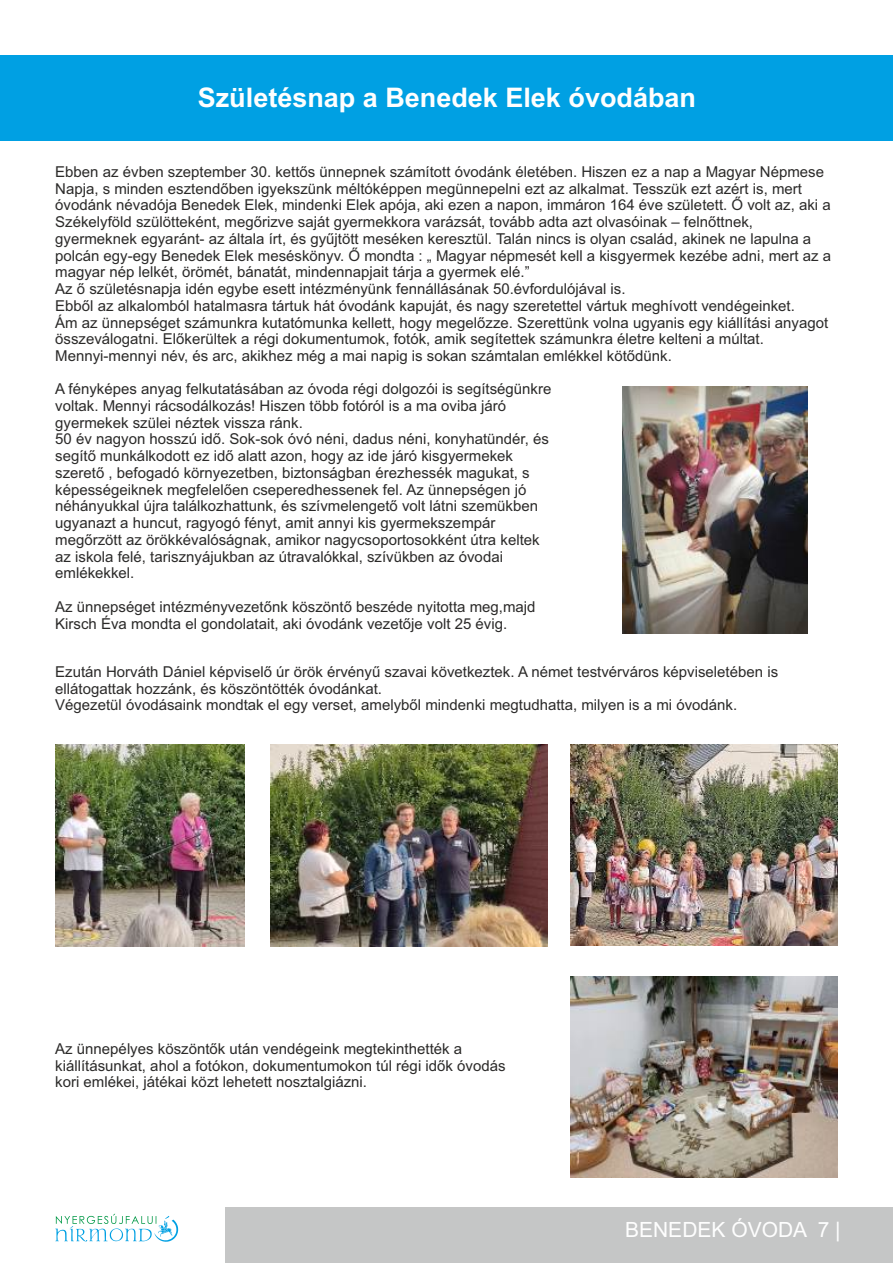
<style>
.page{position:relative;width:893px;height:1263px;background:#fff}
.page>*{position:absolute;margin:0;border:0;box-sizing:border-box;transform-origin:0 0}
.t1{font:700 27px "Arial";color:#fefefe}
.t2{font:21px "Arial";color:#fefefe}
.t3{font:15px/16.8px "Arial";color:#2b2a29}
</style>
<div class="page">
<div style="left:225px;top:1208px;width:668px;height:55px;background:#c5c6c6"></div>
<svg style="left:55px;top:1214px;width:124px;height:28px"></svg>
<div style="left:0;top:55px;width:893px;height:85px;background:#00a0e3"></div>
<img style="left:623px;top:386px;width:185px;height:247px">
<img style="left:55px;top:745px;width:189px;height:201px">
<img style="left:270px;top:745px;width:277px;height:201px">
<img style="left:571px;top:745px;width:267px;height:200px">
<img style="left:571px;top:977px;width:267px;height:200px">
<h1 class="t1" style="left:198px;top:88px;width:500px">Születésnap a Benedek Elek óvodában</h1>
<p class="t3" style="left:55px;top:164px;width:777px">Ebben az évben szeptember 30. kettős ünnepnek számított óvodánk életében. Hiszen ez a nap a Magyar Népmese Napja, s minden esztendőben igyekszünk méltóképpen megünnepelni ezt az alkalmat. Tesszük ezt azért is, mert óvodánk névadója Benedek Elek, mindenki Elek apója, aki ezen a napon, immáron 164 éve született. Ő volt az, aki a Székelyföld szülötteként, megőrizve saját gyermekkora varázsát, tovább adta azt olvasóinak – felnőttnek, gyermeknek egyaránt- az általa írt, és gyűjtött meséken keresztül. Talán nincs is olyan család, akinek ne lapulna a polcán egy-egy Benedek Elek meséskönyv. Ő mondta : „ Magyar népmesét kell a kisgyermek kezébe adni, mert az a magyar nép lelkét, örömét, bánatát, mindennapjait tárja a gyermek elé.”<br>Az ő születésnapja idén egybe esett intézményünk fennállásának 50.évfordulójával is.<br>Ebből az alkalomból hatalmasra tártuk hát óvodánk kapuját, és nagy szeretettel vártuk meghívott vendégeinket.<br>Ám az ünnepséget számunkra kutatómunka kellett, hogy megelőzze. Szerettünk volna ugyanis egy kiállítási anyagot összeválogatni. Előkerültek a régi dokumentumok, fotók, amik segítettek számunkra életre kelteni a múltat.<br>Mennyi-mennyi név, és arc, akikhez még a mai napig is sokan számtalan emlékkel kötődünk.</p>
<p class="t3" style="left:55px;top:382px;width:498px">A fényképes anyag felkutatásában az óvoda régi dolgozói is segítségünkre voltak. Mennyi rácsodálkozás! Hiszen több fotóról is a ma oviba járó gyermekek szülei néztek vissza ránk.<br>50 év nagyon hosszú idő. Sok-sok óvó néni, dadus néni, konyhatündér, és segítő munkálkodott ez idő alatt azon, hogy az ide járó kisgyermekek szerető , befogadó környezetben, biztonságban érezhessék magukat, s képességeiknek megfelelően cseperedhessenek fel. Az ünnepségen jó néhányukkal újra találkozhattunk, és szívmelengető volt látni szemükben ugyanazt a huncut, ragyogó fényt, amit annyi kis gyermekszempár megőrzött az örökkévalóságnak, amikor nagycsoportosokként útra keltek az iskola felé, tarisznyájukban az útravalókkal, szívükben az óvodai emlékekkel.</p>
<p class="t3" style="left:55px;top:600px;width:482px">Az ünnepséget intézményvezetőnk köszöntő beszéde nyitotta meg,majd<br>Kirsch Éva mondta el gondolatait, aki óvodánk vezetője volt 25 évig.</p>
<p class="t3" style="left:55px;top:664px;width:724px">Ezután Horváth Dániel képviselő úr örök érvényű szavai következtek. A német testvérváros képviseletében is ellátogattak hozzánk, és köszöntötték óvodánkat.<br>Végezetül óvodásaink mondtak el egy verset, amelyből mindenki megtudhatta, milyen is a mi óvodánk.</p>
<p class="t3" style="left:55px;top:1042px;width:452px">Az ünnepélyes köszöntők után vendégeink megtekinthették a kiállításunkat, ahol a fotókon, dokumentumokon túl régi idők óvodás kori emlékei, játékai közt lehetett nosztalgiázni.</p>
<h2 class="t2" style="left:625px;top:1222px;width:217px">BENEDEK ÓVODA 7 |</h2>
</div>
